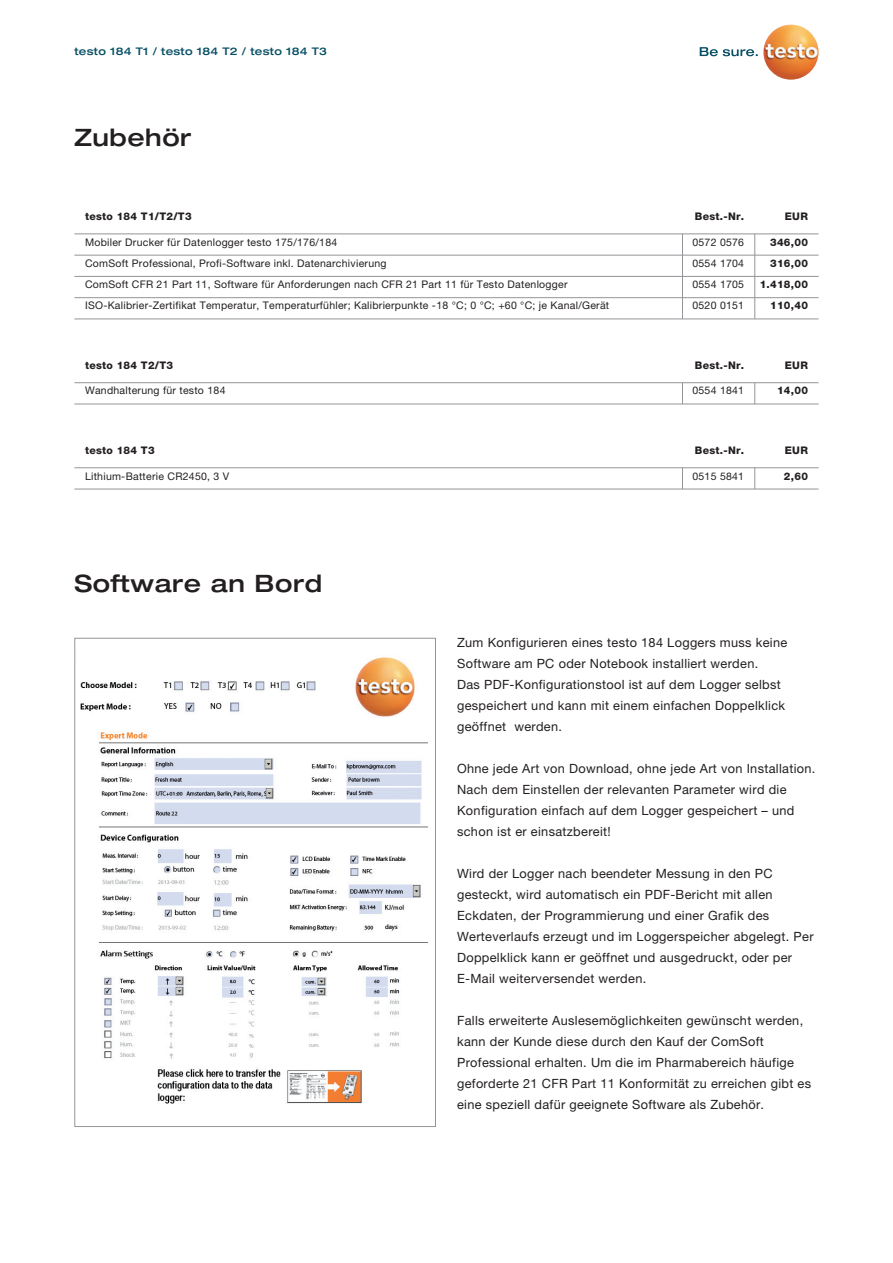
<style>
.page{position:relative;width:893px;height:1263px;background:#fff}
.page>*{position:absolute;margin:0;border:0;box-sizing:border-box;transform-origin:0 0}
.t1{font:500 expanded 24px "Helvetica Neue LTW1 G";letter-spacing:.025em;color:#231f20}
.t2{font:12.75px/21px "Helvetica Neue LTW1 G";letter-spacing:.025em;color:#231f20}
.t3{font:10.5px/21.3px "Helvetica Neue LTW1 G";letter-spacing:.025em;color:#231f20;text-align:justify}
.t4{font:800 10.5px/21.3px "Helvetica Neue LTW1 G";letter-spacing:.025em;color:#231f20;text-align:right}
.t5{font:500 expanded 10.5px "Helvetica Neue LTW1 G";letter-spacing:.025em;color:#074f64}
</style>
<div class="page">
<svg style="left:700px;top:47px;width:58px;height:9px"></svg>
<img style="left:763px;top:24px;width:56px;height:56px;border-radius:28px">
<hr style="left:74px;top:382px;width:745px;height:1px;background:#939598">
<hr style="left:74px;top:233px;width:745px;height:1px;background:#939598">
<hr style="left:74px;top:404px;width:745px;height:1px;background:#939598">
<hr style="left:74px;top:276px;width:745px;height:1px;background:#939598">
<hr style="left:74px;top:297px;width:745px;height:1px;background:#939598">
<hr style="left:74px;top:319px;width:745px;height:1px;background:#939598">
<hr style="left:74px;top:255px;width:745px;height:1px;background:#939598">
<svg style="left:682px;top:383px;width:1px;height:21px"></svg>
<svg style="left:682px;top:234px;width:1px;height:85px"></svg>
<svg style="left:754px;top:383px;width:1px;height:21px"></svg>
<hr style="left:74px;top:467px;width:745px;height:1px;background:#939598">
<hr style="left:74px;top:489px;width:745px;height:1px;background:#939598">
<svg style="left:682px;top:468px;width:1px;height:21px"></svg>
<svg style="left:754px;top:468px;width:1px;height:21px"></svg>
<svg style="left:754px;top:234px;width:1px;height:85px"></svg>
<img style="left:80px;top:657px;width:348px;height:447px">
<p class="t5" style="left:74px;top:44px;width:254px">testo 184 T1 / testo 184 T2 / testo 184 T3</p>
<h1 class="t1" style="left:74px;top:122px;width:118px">Zubehör</h1>
<p class="t4" style="left:85px;top:206px;width:108px">testo 184 T1/T2/T3</p>
<p class="t3" style="left:85px;top:231px;width:254px">Mobiler Drucker für Datenlogger testo 175/176/184</p>
<p class="t3" style="left:85px;top:252px;width:526px;text-align:left">ComSoft Professional, Profi-Software inkl. Datenarchivierung<br>ComSoft CFR 21 Part 11, Software für Anforderungen nach CFR 21 Part 11 für Testo Datenlogger<br>ISO-Kalibrier-Zertifikat Temperatur, Temperaturfühler; Kalibrierpunkte -18 °C; 0 °C; +60 °C; je Kanal/Gerät</p>
<p class="t4" style="left:695px;top:206px;width:51px">Best.-Nr.</p>
<p class="t3" style="left:692px;top:231px;width:53px">0572 0576</p>
<p class="t3" style="left:692px;top:252px;width:53px">0554 1704<br>0554 1705<br>0520 0151</p>
<p class="t4" style="left:785px;top:206px;width:25px">EUR</p>
<p class="t4" style="left:760px;top:253px;width:50px">316,00<br>1.418,00<br>110,40</p>
<p class="t4" style="left:770px;top:231px;width:39px">346,00</p>
<p class="t4" style="left:85px;top:355px;width:90px">testo 184 T2/T3</p>
<p class="t4" style="left:695px;top:355px;width:51px">Best.-Nr.</p>
<p class="t4" style="left:785px;top:355px;width:25px">EUR</p>
<p class="t3" style="left:85px;top:380px;width:142px">Wandhalterung für testo 184</p>
<p class="t3" style="left:692px;top:380px;width:53px">0554 1841</p>
<p class="t4" style="left:777px;top:380px;width:32px">14,00</p>
<p class="t4" style="left:85px;top:440px;width:71px">testo 184 T3</p>
<p class="t4" style="left:695px;top:440px;width:51px">Best.-Nr.</p>
<p class="t3" style="left:85px;top:465px;width:146px">Lithium-Batterie CR2450, 3 V</p>
<p class="t3" style="left:692px;top:465px;width:53px">0515 5841</p>
<p class="t4" style="left:785px;top:440px;width:25px">EUR</p>
<p class="t4" style="left:784px;top:465px;width:25px">2,60</p>
<h1 class="t1" style="left:74px;top:568px;width:249px">Software an Bord</h1>
<p class="t2" style="left:457px;top:632px;width:332px">Zum Konfigurieren eines testo 184 Loggers muss keine Software am PC oder Notebook installiert werden.<br>Das PDF-Konfigurationstool ist auf dem Logger selbst gespeichert und kann mit einem einfachen Doppelklick geöffnet werden.</p>
<p class="t2" style="left:457px;top:758px;width:360px">Ohne jede Art von Download, ohne jede Art von Installation.<br>Nach dem Einstellen der relevanten Parameter wird die Konfiguration einfach auf dem Logger gespeichert – und schon ist er einsatzbereit!</p>
<p class="t2" style="left:457px;top:863px;width:358px">Wird der Logger nach beendeter Messung in den PC gesteckt, wird automatisch ein PDF-Bericht mit allen Eckdaten, der Programmierung und einer Grafik des Werteverlaufs erzeugt und im Loggerspeicher abgelegt. Per Doppelklick kann er geöffnet und ausgedruckt, oder per E-Mail weiterversendet werden.</p>
<p class="t2" style="left:457px;top:1010px;width:355px">Falls erweiterte Auslesemöglichkeiten gewünscht werden, kann der Kunde diese durch den Kauf der ComSoft Professional erhalten. Um die im Pharmabereich häufige geforderte 21 CFR Part 11 Konformität zu erreichen gibt es eine speziell dafür geeignete Software als Zubehör.</p>
</div>
